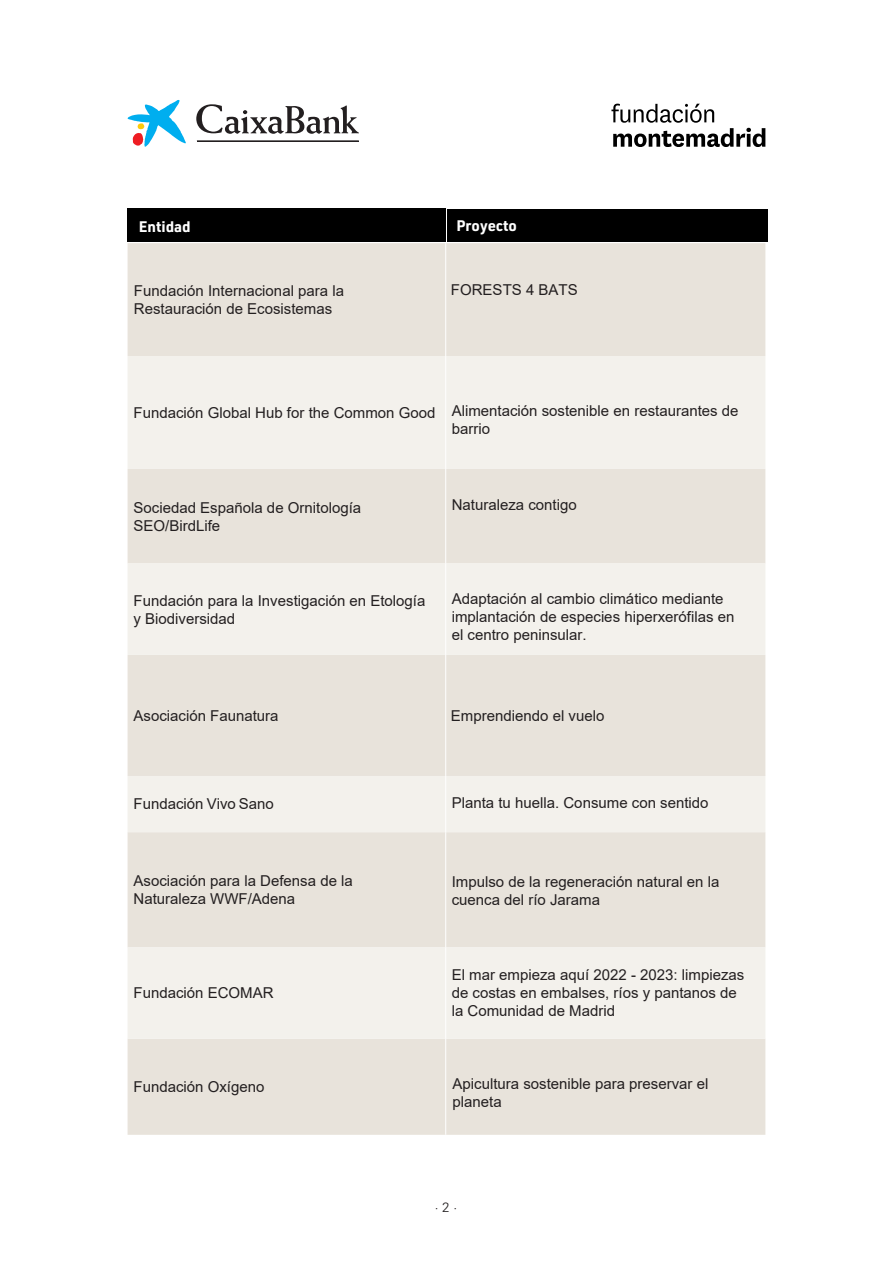
<style>
.page{position:relative;width:893px;height:1263px;background:#fff}
.page>*{position:absolute;margin:0;border:0;box-sizing:border-box;transform-origin:0 0}
.t1{font:15px/18px "Arial";color:#231f20}
.t2{font:700 15px "URWDIN";color:#fff}
.t3{font:300 13.5px "Univers LT Std";color:#231f20}
</style>
<div class="page">
<svg style="left:128px;top:100px;width:58px;height:47px"></svg>
<hr style="left:197px;top:140px;width:162px;height:1px;background:#231f20">
<svg style="left:196px;top:104px;width:163px;height:30px"></svg>
<hr style="left:197px;top:141px;width:162px;height:1px;background:#231f20">
<svg style="left:611px;top:104px;width:154px;height:43px"></svg>
<div style="left:128px;top:243px;width:637px;height:892px;background:#e8e3db"></div>
<svg style="left:128px;top:356px;width:637px;height:683px;background:#edeae3"></svg>
<hr style="left:445px;top:243px;width:1px;height:113px;background:#fff">
<hr style="left:445px;top:356px;width:1px;height:113px;background:#fff">
<hr style="left:445px;top:469px;width:1px;height:94px;background:#fff">
<hr style="left:445px;top:563px;width:1px;height:92px;background:#fff">
<hr style="left:445px;top:655px;width:1px;height:121px;background:#fff">
<hr style="left:445px;top:776px;width:1px;height:56px;background:#fff">
<hr style="left:445px;top:832px;width:1px;height:115px;background:#fff">
<hr style="left:445px;top:947px;width:1px;height:92px;background:#fff">
<hr style="left:445px;top:1039px;width:1px;height:96px;background:#fff">
<div style="left:127px;top:209px;width:318px;height:33px;background:#000"></div>
<div style="left:447px;top:209px;width:320px;height:33px;background:#000"></div>
<p class="t2" style="left:139px;top:216px;width:53px">Entidad</p>
<p class="t2" style="left:457px;top:215px;width:62px">Proyecto</p>
<p class="t1" style="left:134px;top:282px;width:212px">Fundación Internacional para la<br>Restauración de Ecosistemas</p>
<p class="t1" style="left:451px;top:280px;width:128px">FORESTS 4 BATS</p>
<p class="t1" style="left:452px;top:402px;width:288px;text-indent:-318px">Fundación Global Hub for the Common Good Alimentación sostenible en restaurantes de barrio</p>
<p class="t1" style="left:134px;top:498px;width:229px">Sociedad Española de Ornitología<br>SEO/BirdLife</p>
<p class="t1" style="left:452px;top:496px;width:127px">Naturaleza contigo</p>
<p class="t1" style="left:134px;top:591px;width:293px">Fundación para la Investigación en Etología y Biodiversidad</p>
<p class="t1" style="left:452px;top:590px;width:284px">Adaptación al cambio climático mediante implantación de especies hiperxerófilas en el centro peninsular.</p>
<p class="t1" style="left:134px;top:706px;width:147px">Asociación Faunatura</p>
<p class="t1" style="left:451px;top:706px;width:155px">Emprendiendo el vuelo</p>
<p class="t1" style="left:134px;top:795px;width:142px">Fundación Vivo Sano</p>
<p class="t1" style="left:452px;top:794px;width:258px">Planta tu huella. Consume con sentido</p>
<p class="t1" style="left:134px;top:872px;width:221px">Asociación para la Defensa de la<br>Naturaleza WWF/Adena</p>
<p class="t1" style="left:452px;top:872px;width:269px">Impulso de la regeneración natural en la cuenca del río Jarama</p>
<p class="t1" style="left:134px;top:984px;width:142px">Fundación ECOMAR</p>
<p class="t1" style="left:452px;top:966px;width:294px">El mar empieza aquí 2022 - 2023: limpiezas de costas en embalses, ríos y pantanos de la Comunidad de Madrid</p>
<p class="t1" style="left:134px;top:1078px;width:132px">Fundación Oxígeno</p>
<p class="t1" style="left:452px;top:1075px;width:257px">Apicultura sostenible para preservar el planeta</p>
<p class="t3" style="left:435px;top:1199px;width:24px">· 2 ·</p>
</div>
